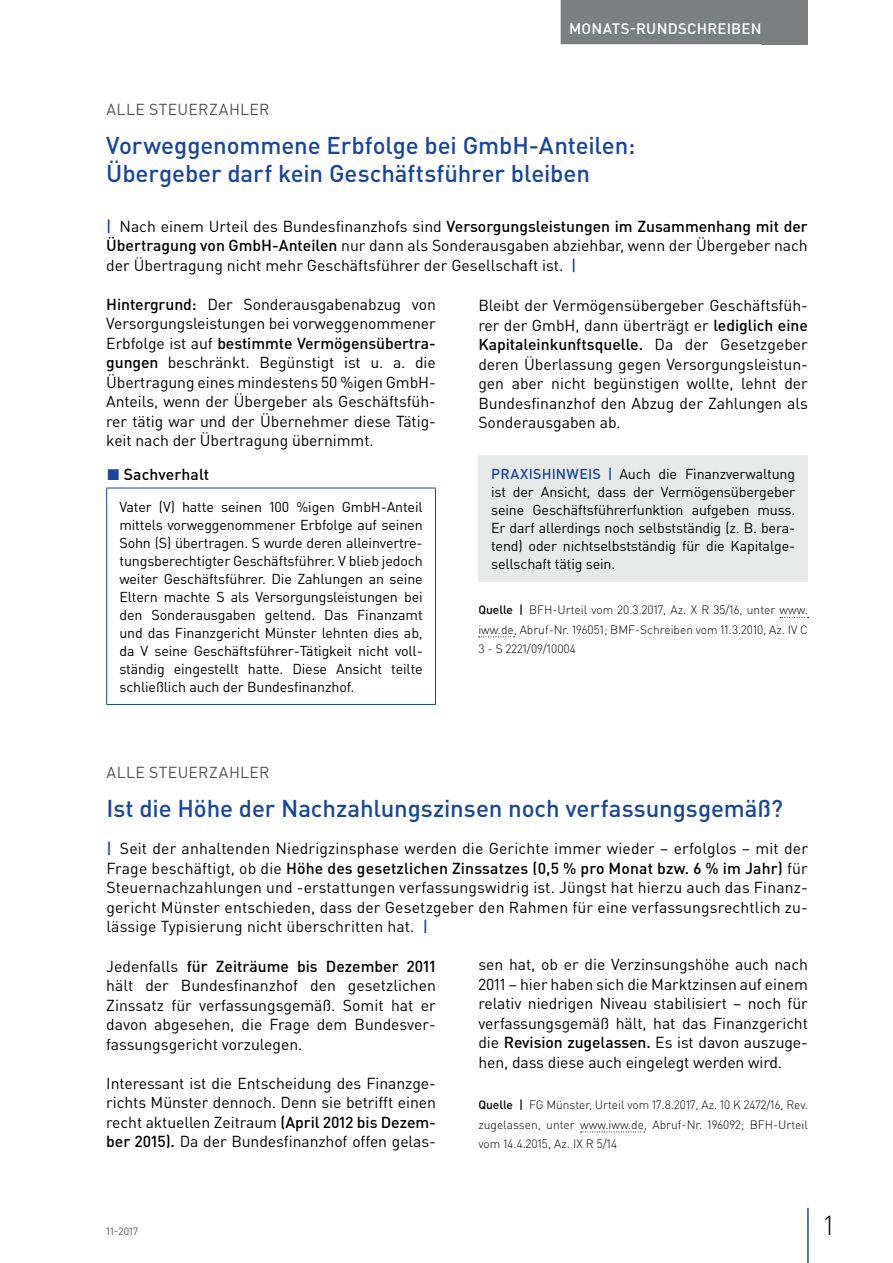
<style>
.page{position:relative;width:893px;height:1263px;background:#fff}
.page>*{position:absolute;margin:0;border:0;box-sizing:border-box;transform-origin:0 0}
.t1{font:300 27px "DIN Pro";color:#000002}
.t2{font:500 24px/28.5px "DIN Pro";letter-spacing:-.005em;color:#18469d}
.t3{font:15.75px/19.5px "DIN Pro";color:#000002;text-align:justify}
.t4{font:15.75px "DIN Pro";letter-spacing:.025em;color:#4f5152}
.t5{font:500 15.75px "DIN Pro";letter-spacing:.005em;color:#000002}
.t6{font:500 15px "DIN Pro";letter-spacing:.015em;color:#fff}
.t7{font:14.25px/18px "DIN Pro";letter-spacing:-.01em;color:#000002;text-align:justify}
.t8{font:300 12px/19.5px "DIN Pro";color:#000002;text-align:justify}
.t9{font:10.5px "DIN Pro";color:#4f5152}
.s1{font-weight:500;color:#18469d}
.s2{font-weight:500}
.s3{color:#18469d}
</style>
<div class="page">
<div style="left:762px;top:0;width:46px;height:44px;background:#7c7f7f"></div>
<hr style="left:807px;top:1208px;width:2px;height:55px;background:#18469d">
<div style="left:561px;top:0;width:209px;height:44px;background:#7c7f7f"></div>
<hr style="left:106px;top:488px;width:330px;height:1px;background:#18469d">
<hr style="left:106px;top:488px;width:1px;height:216px;background:#18469d">
<hr style="left:435px;top:488px;width:1px;height:216px;background:#18469d">
<hr style="left:106px;top:704px;width:330px;height:1px;background:#18469d">
<svg style="left:780px;top:617px;width:28px;height:1px"></svg>
<svg style="left:479px;top:636px;width:35px;height:1px"></svg>
<div style="left:478px;top:456px;width:330px;height:126px;background:#e6e9e8"></div>
<svg style="left:581px;top:1131px;width:64px;height:1px"></svg>
<p class="t6" style="left:569px;top:18px;width:194px">MONATS-RUNDSCHREIBEN</p>
<p class="t4" style="left:106px;top:98px;width:165px">ALLE STEUERZAHLER</p>
<h2 class="t2" style="left:106px;top:130px;width:530px">Vorweggenommene Erbfolge bei GmbH-Anteilen:<br>Übergeber darf kein Geschäftsführer bleiben</h2>
<p class="t3" style="left:106px;top:216px;width:703px"><span class="s1">|</span> Nach einem Urteil des Bundesfinanzhofs sind <span class="s2">Versorgungsleistungen im Zusammenhang mit der Übertragung von GmbH-Anteilen</span> nur dann als Sonderausgaben abziehbar, wenn der Übergeber nach der Übertragung nicht mehr Geschäftsführer der Gesellschaft ist. <span class="s1">|</span></p>
<p class="t3" style="left:106px;top:294px;width:331px"><span class="s2">Hintergrund:</span> Der Sonderausgabenabzug von Versorgungsleistungen bei vorweggenommener Erbfolge ist auf <span class="s2">bestimmte Vermögensübertra&shy;gungen</span> beschränkt. Begünstigt ist u. a. die Übertragung eines mindestens 50 %igen GmbH-Anteils, wenn der Übergeber als Geschäftsfüh&shy;rer tätig war und der Übernehmer diese Tätig&shy;keit nach der Übertragung übernimmt.</p>
<p class="t5" style="left:107px;top:463px;width:104px"><span class="s3">◼</span> Sachverhalt</p>
<p class="t7" style="left:119px;top:497px;width:305px">Vater (V) hatte seinen 100 %igen GmbH-Anteil mittels vorweggenommener Erbfolge auf seinen Sohn (S) übertragen. S wurde deren alleinvertre&shy;tungsberechtigter Geschäftsführer. V blieb jedoch weiter Geschäftsführer. Die Zahlungen an seine Eltern machte S als Versorgungsleistungen bei den Sonderausgaben geltend. Das Finanzamt und das Finanzgericht Münster lehnten dies ab, da V seine Geschäftsführer-Tätigkeit nicht voll&shy;ständig eingestellt hatte. Diese Ansicht teilte schließlich auch der Bundesfinanzhof.</p>
<p class="t3" style="left:478px;top:295px;width:331px">Bleibt der Vermögensübergeber Geschäftsfüh&shy;rer der GmbH, dann überträgt er <span class="s2">lediglich eine Kapitaleinkunftsquelle.</span> Da der Gesetzgeber deren Überlassung gegen Versorgungsleistun&shy;gen aber nicht begünstigen wollte, lehnt der Bundesfinanzhof den Abzug der Zahlungen als Sonderausgaben ab.</p>
<p class="t7" style="left:491px;top:465px;width:306px"><span class="s1">PRAXISHINWEIS |</span> Auch die Finanzverwaltung ist der Ansicht, dass der Vermögensübergeber seine Geschäftsführerfunktion aufgeben muss.<br>Er darf allerdings noch selbstständig (z. B. bera&shy;tend) oder nichtselbstständig für die Kapitalge&shy;sellschaft tätig sein.</p>
<p class="t8" style="left:478px;top:600px;width:331px"><span class="s2">Quelle |</span> BFH-Urteil vom 20.3.2017, Az. X R 35/16, unter www. iww.de, Abruf-Nr. 196051; BMF-Schreiben vom 11.3.2010, Az. IV C 3 - S 2221/09/10004</p>
<p class="t4" style="left:106px;top:761px;width:165px">ALLE STEUERZAHLER</p>
<h2 class="t2" style="left:106px;top:793px;width:678px">Ist die Höhe der Nachzahlungszinsen noch verfassungsgemäß?</h2>
<p class="t3" style="left:106px;top:838px;width:703px"><span class="s1">|</span> Seit der anhaltenden Niedrigzinsphase werden die Gerichte immer wieder – erfolglos – mit der Frage beschäftigt, ob die <span class="s2">Höhe des gesetzlichen Zinssatzes (0,5 % pro Monat bzw. 6 % im Jahr)</span> für Steuernachzahlungen und -erstattungen verfassungswidrig ist. Jüngst hat hierzu auch das Finanz&shy;gericht Münster entschieden, dass der Gesetzgeber den Rahmen für eine verfassungsrechtlich zu&shy;lässige Typisierung nicht überschritten hat. <span class="s1">|</span></p>
<p class="t3" style="left:106px;top:956px;width:331px">Jedenfalls <span class="s2">für Zeiträume bis Dezember 2011 </span>hält der Bundesfinanzhof den gesetzlichen Zinssatz für verfassungsgemäß. Somit hat er davon abgesehen, die Frage dem Bundesver&shy;fassungsgericht vorzulegen.</p>
<p class="t3" style="left:106px;top:1073px;width:331px">Interessant ist die Entscheidung des Finanzge&shy;richts Münster dennoch. Denn sie betrifft einen recht aktuellen Zeitraum <span class="s2">(April 2012 bis Dezem&shy;ber 2015).</span> Da der Bundesfinanzhof offen gelas-</p>
<p class="t3" style="left:478px;top:954px;width:331px">sen hat, ob er die Verzinsungshöhe auch nach 2011 – hier haben sich die Marktzinsen auf einem relativ niedrigen Niveau stabilisiert – noch für verfassungsgemäß hält, hat das Finanzgericht die <span class="s2">Revision zugelassen.</span> Es ist davon auszuge&shy;hen, dass diese auch eingelegt werden wird.</p>
<p class="t8" style="left:478px;top:1095px;width:331px"><span class="s2">Quelle |</span> FG Münster, Urteil vom 17.8.2017, Az. 10 K 2472/16, Rev. zugelassen, unter www.iww.de, Abruf-Nr. 196092; BFH-Urteil vom 14.4.2015, Az. IX R 5/14</p>
<p class="t9" style="left:106px;top:1224px;width:33px">11-2017</p>
<h1 class="t1" style="left:824px;top:1207px;width:11px">1</h1>
</div>
